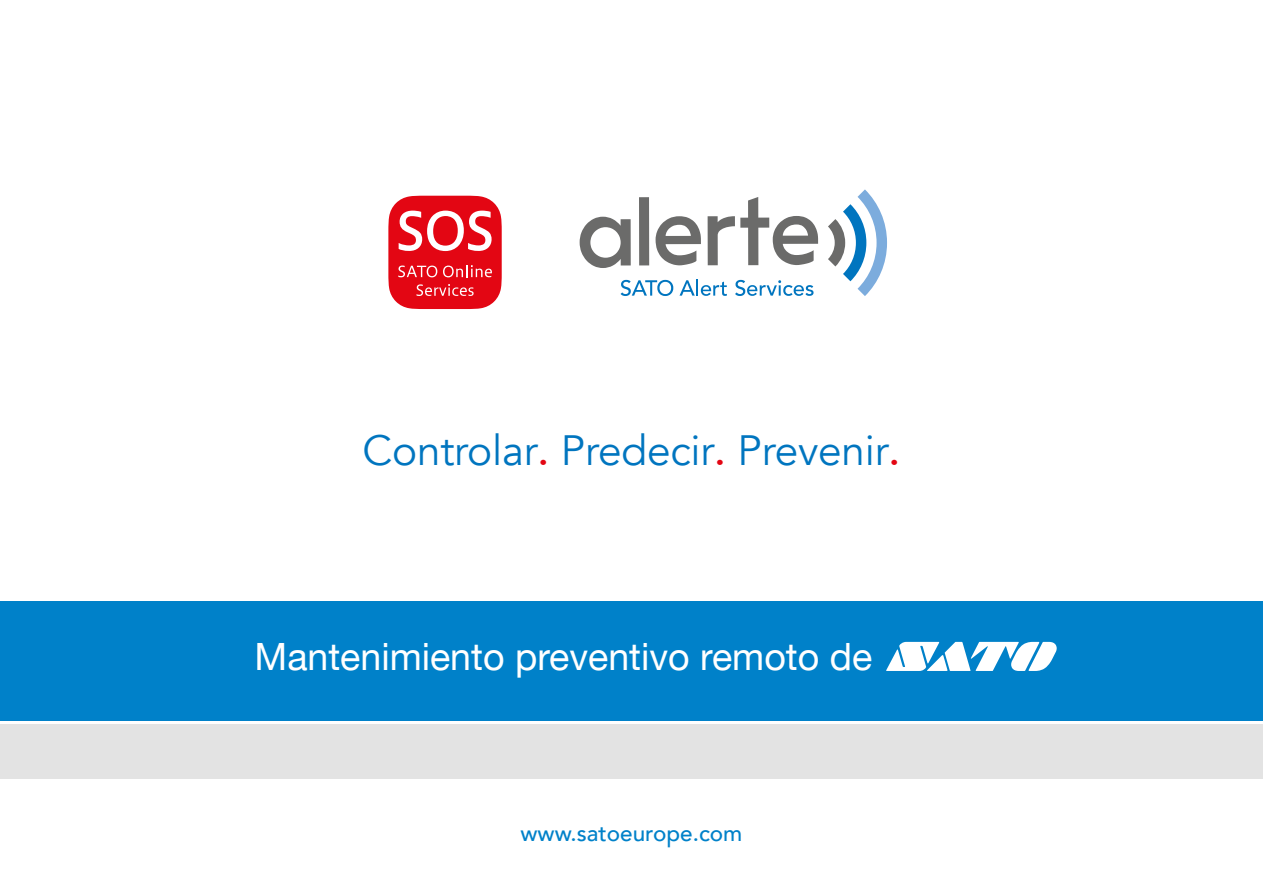
<style>
.page{position:relative;width:1263px;height:893px;background:#fff}
.page>*{position:absolute;margin:0;border:0;box-sizing:border-box;transform-origin:0 0}
.t1{font:42.3px "Avenir";letter-spacing:-.005em;color:#0075bf}
.t2{font:37.65px "Helvetica Neue";color:#fff}
.t3{font:500 22.5px "Avenir";color:#0081c9}
.s1{font-weight:500;color:#e30613}
</style>
<div class="page">
<div style="left:0;top:725px;width:1263px;height:54px;background:#e3e3e3"></div>
<div style="left:0;top:601px;width:1263px;height:120px;background:#0081c9"></div>
<svg style="left:388px;top:196px;width:114px;height:113px"></svg>
<svg style="left:580px;top:217px;width:51px;height:51px"></svg>
<div style="left:639px;top:197px;width:10px;height:68px;background:#6b6b6a"></div>
<svg style="left:655px;top:216px;width:46px;height:49px"></svg>
<svg style="left:708px;top:197px;width:110px;height:68px"></svg>
<svg style="left:621px;top:280px;width:52px;height:16px"></svg>
<svg style="left:679px;top:279px;width:48px;height:17px"></svg>
<svg style="left:735px;top:280px;width:78px;height:16px"></svg>
<svg style="left:828px;top:189px;width:59px;height:107px"></svg>
<svg style="left:886px;top:642px;width:171px;height:29px"></svg>
<p class="t1" style="left:363px;top:426px;width:539px">Controlar<span class="s1">.</span> Predecir<span class="s1">.</span> Prevenir<span class="s1">.</span></p>
<p class="t2" style="left:255px;top:629px;width:619px">Mantenimiento preventivo remoto de</p>
<p class="t3" style="left:521px;top:814px;width:223px">www.satoeurope.com</p>
</div>
